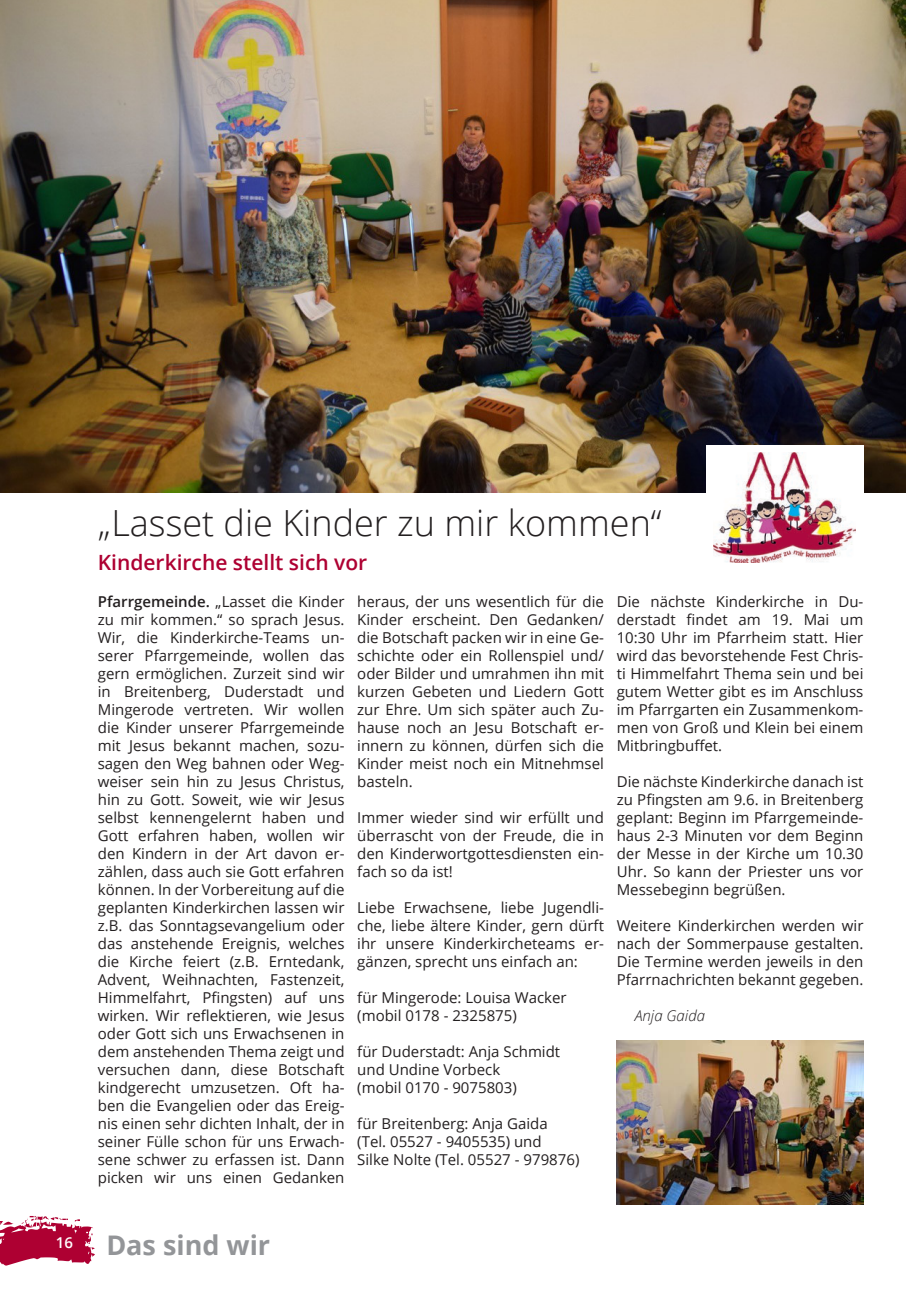
<style>
.page{position:relative;width:906px;height:1289px;background:#fff}
.page>*{position:absolute;margin:0;border:0;box-sizing:border-box;transform-origin:0 0}
.t1{font:300 36px "Open Sans";color:#231f20}
.t2{font:700 27px "Open Sans";color:#939598}
.t3{font:600 21px "Open Sans";color:#ae0032}
.t4{font:15px/18px "Open Sans";color:#231f20;text-align:justify}
.t5{font:italic 300 15px "Open Sans";color:#231f20}
.s1{font-weight:600}
</style>
<div class="page">
<svg style="left:0;top:1216px;width:95px;height:49px"></svg>
<img style="left:617px;top:1040px;width:246px;height:164px">
<img style="left:0;top:0;width:906px;height:493px">
<div style="left:706px;top:445px;width:157px;height:126px;background:#fff"></div>
<img style="left:713px;top:452px;width:142px;height:110px">
<h1 class="t1" style="left:98px;top:498px;width:565px">„Lasset die Kinder zu mir kommen“</h1>
<h3 class="t3" style="left:98px;top:547px;width:271px">Kinderkirche stellt sich vor</h3>
<p class="t4" style="left:98px;top:592px;width:248px"><span class="s1">Pfarrgemeinde.</span> „Lasset die Kinder zu mir kommen.“ so sprach Jesus.<br>Wir, die Kinderkirche-Teams un&shy;serer Pfarrgemeinde, wollen das gern ermöglichen. Zurzeit sind wir in Breitenberg, Duderstadt und Mingerode vertreten. Wir wollen die Kinder unserer Pfarrgemeinde mit Jesus bekannt machen, sozu&shy;sagen den Weg bahnen oder Weg&shy;weiser sein hin zu Jesus Christus, hin zu Gott. Soweit, wie wir Jesus selbst kennengelernt haben und Gott erfahren haben, wollen wir den Kindern in der Art davon er&shy;zählen, dass auch sie Gott erfahren können. In der Vorbereitung auf die geplanten Kinderkirchen lassen wir z.B. das Sonntagsevangelium oder das anstehende Ereignis, welches die Kirche feiert (z.B. Erntedank, Advent, Weihnachten, Fastenzeit, Himmelfahrt, Pfingsten) auf uns wirken. Wir reflektieren, wie Jesus oder Gott sich uns Erwachsenen in dem anstehenden Thema zeigt und versuchen dann, diese Botschaft kindgerecht umzusetzen. Oft ha&shy;ben die Evangelien oder das Ereig&shy;nis einen sehr dichten Inhalt, der in seiner Fülle schon für uns Erwach&shy;sene schwer zu erfassen ist. Dann picken wir uns einen Gedanken</p>
<p class="t4" style="left:357px;top:592px;width:248px">heraus, der uns wesentlich für die Kinder erscheint. Den Gedanken/ die Botschaft packen wir in eine Ge&shy;schichte oder ein Rollenspiel und/ oder Bilder und umrahmen ihn mit kurzen Gebeten und Liedern Gott zur Ehre. Um sich später auch Zu&shy;hause noch an Jesu Botschaft er&shy;innern zu können, dürfen sich die Kinder meist noch ein Mitnehmsel basteln.</p>
<p class="t4" style="left:617px;top:592px;width:248px">Die nächste Kinderkirche in Du&shy;derstadt findet am 19. Mai um 10:30 Uhr im Pfarrheim statt. Hier wird das bevorstehende Fest Chris&shy;ti Himmelfahrt Thema sein und bei gutem Wetter gibt es im Anschluss im Pfarrgarten ein Zusammenkom&shy;men von Groß und Klein bei einem Mitbringbuffet.</p>
<p class="t4" style="left:617px;top:772px;width:248px">Die nächste Kinderkirche danach ist zu Pfingsten am 9.6. in Breitenberg geplant: Beginn im Pfarrgemeinde&shy;haus 2-3 Minuten vor dem Beginn der Messe in der Kirche um 10.30<br>Uhr. So kann der Priester uns vor Messebeginn begrüßen.</p>
<p class="t4" style="left:617px;top:916px;width:248px">Weitere Kinderkirchen werden wir nach der Sommerpause gestalten.<br>Die Termine werden jeweils in den Pfarrnachrichten bekannt gegeben.</p>
<p class="t5" style="left:635px;top:1005px;width:72px">Anja Gaida</p>
<p class="t4" style="left:357px;top:808px;width:248px">Immer wieder sind wir erfüllt und überrascht von der Freude, die in den Kinderwortgottesdiensten ein&shy;fach so da ist!</p>
<p class="t4" style="left:357px;top:898px;width:248px">Liebe Erwachsene, liebe Jugendli&shy;che, liebe ältere Kinder, gern dürft ihr unsere Kinderkircheteams er&shy;gänzen, sprecht uns einfach an:</p>
<p class="t4" style="left:357px;top:988px;width:211px">für Mingerode: Louisa Wacker (mobil 0178 - 2325875)</p>
<p class="t4" style="left:357px;top:1042px;width:204px;text-align:left">für Duderstadt: Anja Schmidt und Undine Vorbeck<br>(mobil 0170 - 9075803)</p>
<p class="t4" style="left:357px;top:1114px;width:224px;text-align:left">für Breitenberg: Anja Gaida (Tel. 05527 - 9405535) und<br>Silke Nolte (Tel. 05527 - 979876)</p>
<h2 class="t2" style="left:56px;top:1226px;width:216px"><sup>16</sup> Das sind wir</h2>
</div>
